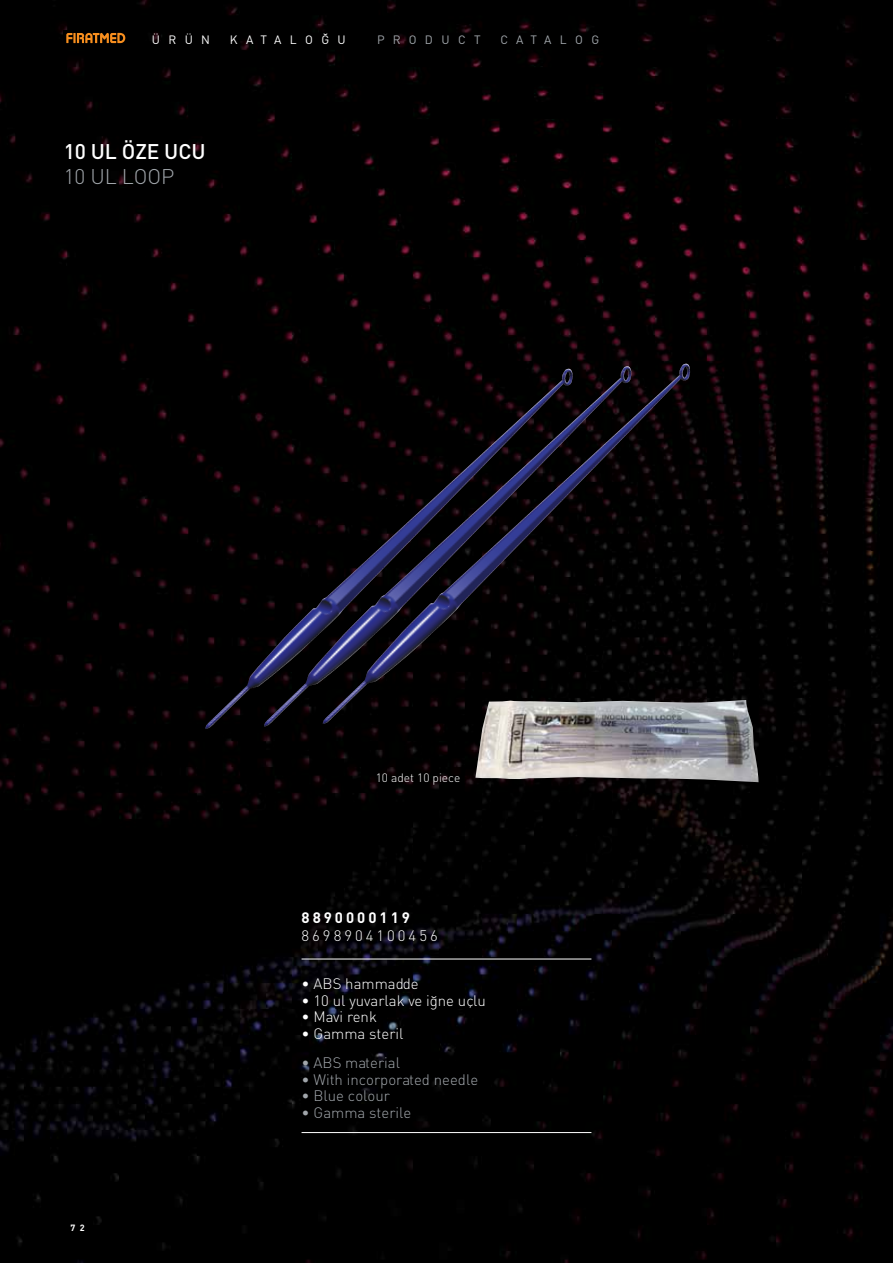
<style>
.page{position:relative;width:893px;height:1263px;background:#fff}
.page>*{position:absolute;margin:0;border:0;box-sizing:border-box;transform-origin:0 0}
.t1{font:21px "DIN Medium Tr";letter-spacing:-.005em;color:#fff}
.t2{font:21px "DINT Light Tr";letter-spacing:-.005em;color:#a1a6ab}
.t3{font:15px "DINT Light Tr";color:#a1a6ab}
.t4{font:15px "DINT Light Tr";color:#fff}
.t5{font:15px "DINT Light Tr";letter-spacing:.2em;color:#fff}
.t6{font:15px "DINT Bold Tr";letter-spacing:.2em;color:#fff}
.t7{font:12px "DIN Tr";letter-spacing:.7em;color:#a1a6ab}
.t8{font:12px "DINT Light Tr";color:#fff}
.t9{font:12px "DIN Tr";letter-spacing:.7em;color:#fff}
.t10{font:9px "DINT Bold Tr";color:#fff}
</style>
<div class="page">
<img style="left:0;top:0;width:893px;height:1263px">
<img style="left:205px;top:369px;width:270px;height:360px">
<img style="left:264px;top:366px;width:211px;height:360px">
<img style="left:323px;top:364px;width:368px;height:360px">
<hr style="left:302px;top:1132px;width:289px;height:1px;background:#fff">
<hr style="left:302px;top:959px;width:289px;height:1px;background:#fff">
<svg style="left:64px;top:31px;width:64px;height:14px"></svg>
<svg style="left:66px;top:33px;width:59px;height:10px"></svg>
<img style="left:475px;top:700px;width:283px;height:82px">
<p class="t9" style="left:152px;top:32px;width:60px">ÜRÜN</p>
<p class="t9" style="left:230px;top:32px;width:117px">KATALOĞU</p>
<p class="t7" style="left:377px;top:32px;width:105px">PRODUCT</p>
<p class="t7" style="left:500px;top:32px;width:100px">CATALOG</p>
<h1 class="t1" style="left:64px;top:138px;width:143px">10 UL ÖZE UCU</h1>
<h1 class="t2" style="left:64px;top:164px;width:112px">10 UL LOOP</h1>
<p class="t10" style="left:64px;top:1222px;width:16px">7 2</p>
<p class="t10" style="left:70px;top:1222px;width:16px">7 2</p>
<p class="t8" style="left:376px;top:770px;width:86px">10 adet 10 piece</p>
<p class="t6" style="left:302px;top:908px;width:110px">8890000119</p>
<p class="t5" style="left:302px;top:927px;width:138px">8698904100456</p>
<p class="t4" style="left:302px;top:974px;width:119px">• ABS hammadde</p>
<p class="t4" style="left:302px;top:991px;width:186px">• 10 ul yuvarlak ve i€ne uçlu</p>
<p class="t4" style="left:302px;top:1007px;width:77px">• Mavi renk</p>
<p class="t4" style="left:302px;top:1024px;width:103px">• Gamma steril</p>
<p class="t3" style="left:302px;top:1053px;width:100px">• ABS material</p>
<p class="t3" style="left:302px;top:1070px;width:178px">• With incorporated needle</p>
<p class="t3" style="left:302px;top:1086px;width:90px">• Blue colour</p>
<p class="t3" style="left:302px;top:1103px;width:111px">• Gamma sterile</p>
</div>
